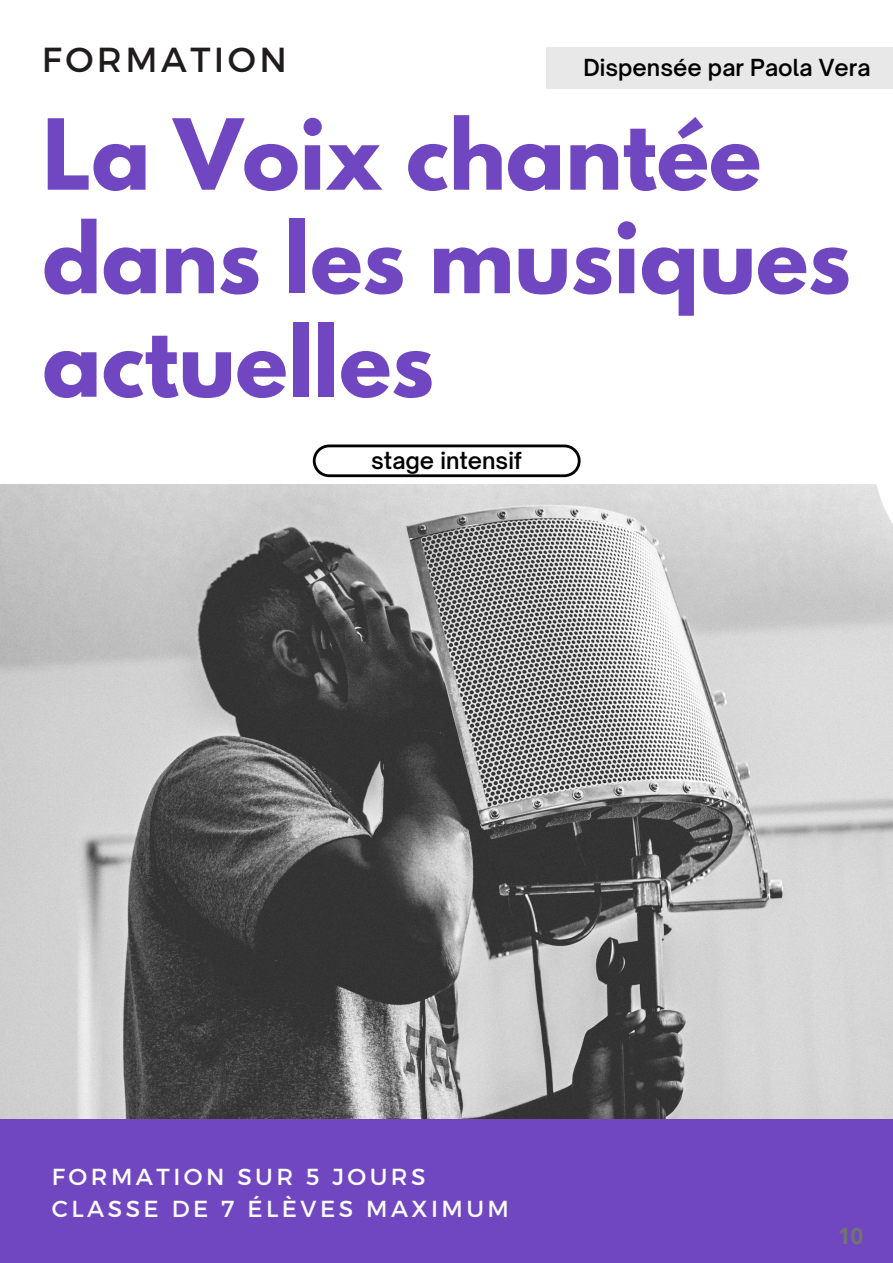
<style>
.page{position:relative;width:893px;height:1263px;background:#fff}
.page>*{position:absolute;margin:0;border:0;box-sizing:border-box;transform-origin:0 0}
.t1{font:700 86.62px/103.5px "League Spartan";color:#7047c1}
.t2{font:34.72px "Montserrat";letter-spacing:.1em;color:#201c1c}
.t3{font:23.17px "Montserrat";letter-spacing:.15em;color:#fbfbfb}
.t4{font:23.17px "Montserrat";letter-spacing:.15em;color:#fff}
.t5{font:700 22.65px "Open Sans";color:#737373}
.t6{font:600 22.5px "Open Sauce One";color:#000}
</style>
<div class="page">
<div style="left:0;top:1119px;width:893px;height:144px;background:#7047c1"></div>
<img style="left:0;top:484px;width:893px;height:634px">
<svg style="left:313px;top:444px;width:267px;height:33px"></svg>
<div style="left:546px;top:48px;width:347px;height:41px;background:#e8e8e8"></div>
<p class="t2" style="left:42px;top:37px;width:247px">FORMATION</p>
<p class="t6" style="left:583px;top:54px;width:289px">Dispensée par Paola Vera</p>
<p class="t1" style="left:42px;top:114px;width:810px">La Voix chantée dans les musiques actuelles</p>
<p class="t6" style="left:371px;top:446px;width:152px">stage intensif</p>
<p class="t4" style="left:52px;top:1162px;width:375px">FORMATION SUR 5 JOURS</p>
<p class="t3" style="left:52px;top:1194px;width:459px">CLASSE DE 7 ÉLÈVES MAXIMUM</p>
<p class="t5" style="left:837px;top:1220px;width:27px">10</p>
</div>
